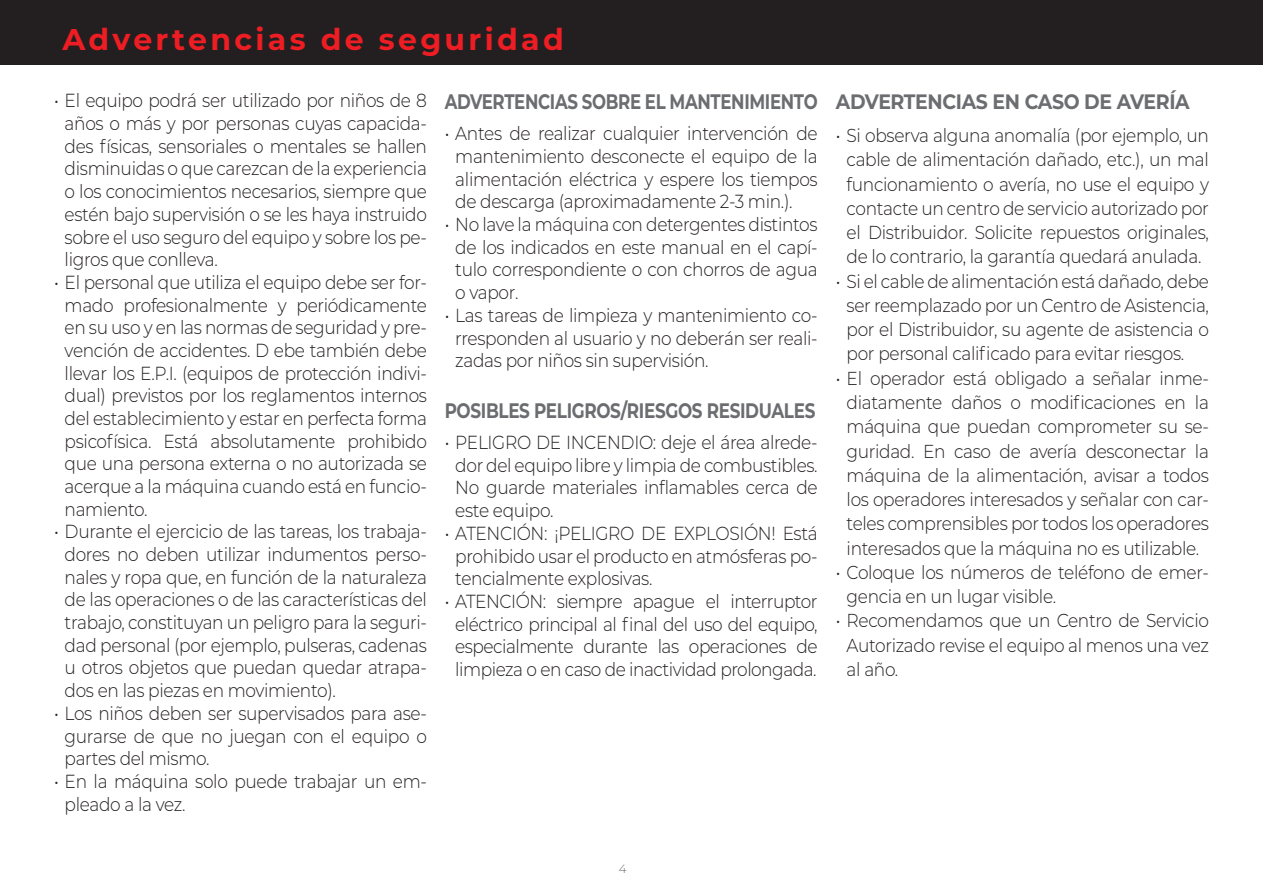
<style>
.page{position:relative;width:1263px;height:893px;background:#fff}
.page>*{position:absolute;margin:0;border:0;box-sizing:border-box;transform-origin:0 0}
.Titoli_rossi_seconda{font:700 30px "Montserrat";letter-spacing:.11em;color:#ee1d23}
.Sottotitolo_IT{font:700 21px "Montserrat";letter-spacing:-.02em;color:#6c6d70;scale:.8 1}
.Sottotitolo_IT-2{font:700 21px "Montserrat";letter-spacing:-.02em;color:#6c6d70;scale:.79 1}
.Sottotitolo_IT-3{font:700 20.85px "Montserrat";letter-spacing:-.02em;color:#6c6d70;scale:.91 1}
.t1{font:300 18.9px/22.6px "Montserrat";letter-spacing:-.02em;color:#231f20;text-align:justify;scale:.9 1}
.t2{font:300 18.75px/24.3px "Montserrat";letter-spacing:-.02em;color:#231f20;text-align:center;scale:.91 1}
.t3{font:300 12px "Montserrat";color:#6c6d70}
</style>
<div class="page">
<div style="left:0;top:0;width:1263px;height:65px;background:#231f20"></div>
<p class="Titoli_rossi_seconda" style="left:62px;top:18px;width:503px">Advertencias de seguridad</p>
<p class="Sottotitolo_IT-2" style="left:445px;top:87px;width:474px">ADVERTENCIAS SOBRE EL MANTENIMIENTO</p>
<p class="t1" style="left:455px;top:122px;width:404px;text-indent:-11px">• Antes de realizar cualquier intervención de mantenimiento desconecte el equipo de la alimentación eléctrica y espere los tiempos de descarga (aproximadamente 2-3 min.).</p>
<p class="t1" style="left:455px;top:212px;width:404px;text-indent:-11px">• No lave la máquina con detergentes distintos de los indicados en este manual en el capí&shy;tulo correspondiente o con chorros de agua o vapor.</p>
<p class="t1" style="left:455px;top:303px;width:404px;text-indent:-11px">• Las tareas de limpieza y mantenimiento co&shy;rresponden al usuario y no deberán ser reali&shy;zadas por niños sin supervisión.</p>
<p class="Sottotitolo_IT" style="left:445px;top:395px;width:465px">POSIBLES PELIGROS/RIESGOS RESIDUALES</p>
<p class="t1" style="left:455px;top:430px;width:404px;text-indent:-11px">• PELIGRO DE INCENDIO: deje el área alrede&shy;dor del equipo libre y limpia de combustibles.<br>No guarde materiales inflamables cerca de este equipo.</p>
<p class="t1" style="left:455px;top:521px;width:404px;text-indent:-11px">• ATENCIÓN: ¡PELIGRO DE EXPLOSIÓN! Está prohibido usar el producto en atmósferas po&shy;tencialmente explosivas.</p>
<p class="t1" style="left:445px;top:589px;width:416px;text-align:center">• ATENCIÓN: siempre apague el interruptor eléctrico principal al final del uso del equipo, especialmente durante las operaciones de limpieza o en caso de inactividad prolongada.</p>
<p class="t1" style="left:65px;top:89px;width:404px;text-indent:-11px">• El equipo podrá ser utilizado por niños de 8 años o más y por personas cuyas capacida&shy;des físicas, sensoriales o mentales se hallen disminuidas o que carezcan de la experiencia o los conocimientos necesarios, siempre que estén bajo supervisión o se les haya instruido sobre el uso seguro del equipo y sobre los pe&shy;ligros que conlleva.</p>
<p class="t1" style="left:65px;top:270px;width:404px;text-indent:-11px">• El personal que utiliza el equipo debe ser for&shy;mado profesionalmente y periódicamente en su uso y en las normas de seguridad y pre&shy;vención de accidentes. D ebe también debe llevar los E.P.I. (equipos de protección indivi&shy;dual) previstos por los reglamentos internos del establecimiento y estar en perfecta forma psicofísica. Está absolutamente prohibido que una persona externa o no autorizada se acerque a la máquina cuando está en funcio&shy;namiento.</p>
<p class="t1" style="left:65px;top:520px;width:404px;text-indent:-11px">• Durante el ejercicio de las tareas, los trabaja&shy;dores no deben utilizar indumentos perso&shy;nales y ropa que, en función de la naturaleza de las operaciones o de las características del trabajo, constituyan un peligro para la seguri&shy;dad personal (por ejemplo, pulseras, cadenas u otros objetos que puedan quedar atrapa&shy;dos en las piezas en movimiento).</p>
<p class="t1" style="left:65px;top:701px;width:404px;text-indent:-11px">• Los niños deben ser supervisados para ase&shy;gurarse de que no juegan con el equipo o partes del mismo.</p>
<p class="t1" style="left:65px;top:769px;width:404px;text-indent:-11px">• En la máquina solo puede trabajar un em&shy;pleado a la vez.</p>
<p class="Sottotitolo_IT-3" style="left:836px;top:87px;width:390px">ADVERTENCIAS EN CASO DE AVERÍA</p>
<p class="t2" style="left:836px;top:123px;width:411px">• Si observa alguna anomalía (por ejemplo, un cable de alimentación dañado, etc.), un mal funcionamiento o avería, no use el equipo y contacte un centro de servicio autorizado por el Distribuidor. Solicite repuestos originales, de lo contrario, la garantía quedará anulada.</p>
<p class="t2" style="left:847px;top:268px;width:400px;text-align:justify;text-indent:-11px">• Si el cable de alimentación está dañado, debe ser reemplazado por un Centro de Asistencia, por el Distribuidor, su agente de asistencia o por personal calificado para evitar riesgos.</p>
<p class="t2" style="left:836px;top:365px;width:411px">• El operador está obligado a señalar inme&shy;diatamente daños o modificaciones en la máquina que puedan comprometer su se&shy;guridad. En caso de avería desconectar la máquina de la alimentación, avisar a todos los operadores interesados y señalar con car&shy;teles comprensibles por todos los operadores interesados que la máquina no es utilizable.</p>
<p class="t2" style="left:847px;top:559px;width:400px;text-align:left;text-indent:-11px">• Coloque los números de teléfono de emer&shy;gencia en un lugar visible.</p>
<p class="t2" style="left:847px;top:608px;width:400px;text-align:justify;text-indent:-11px">• Recomendamos que un Centro de Servicio Autorizado revise el equipo al menos una vez al año.</p>
<p class="t3" style="left:619px;top:860px;width:9px">4</p>
</div>
